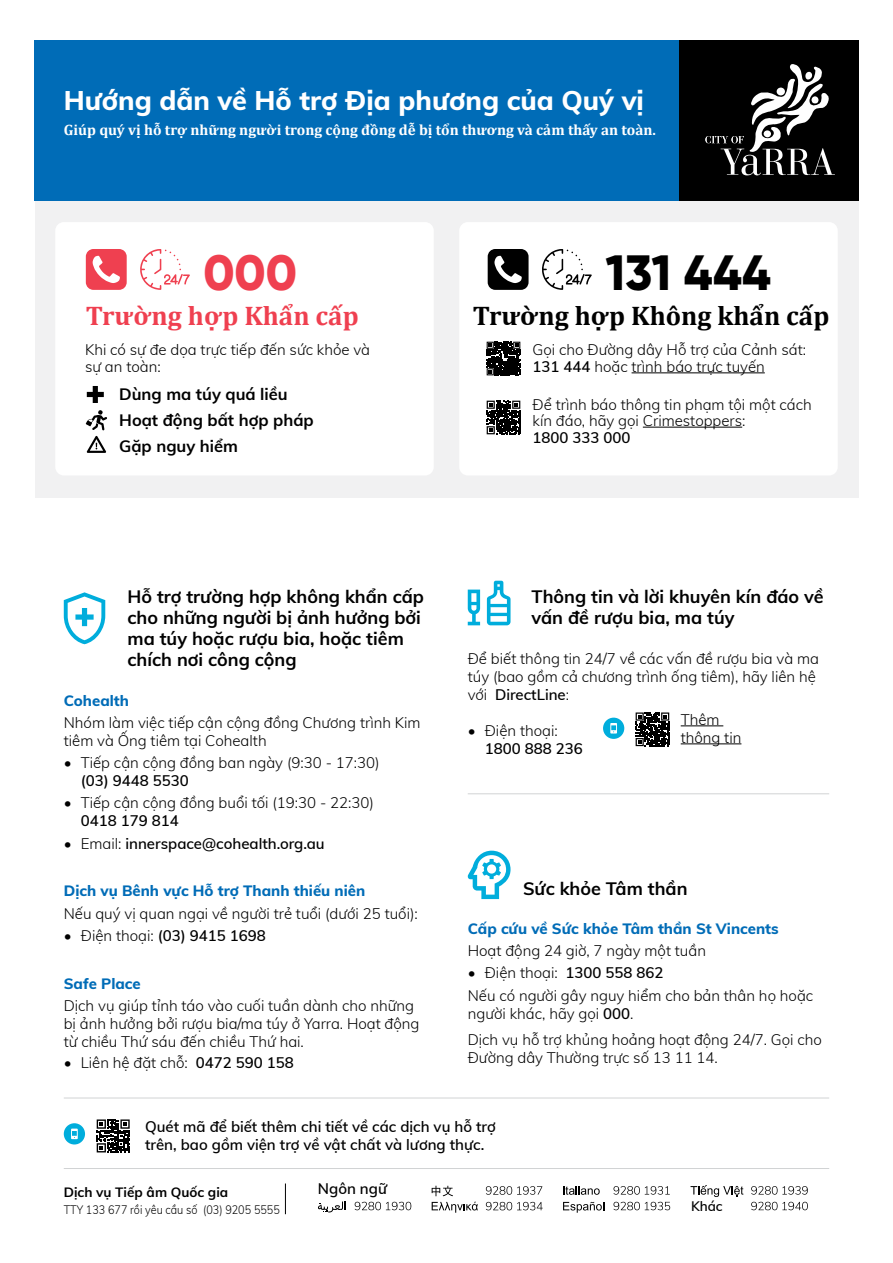
<style>
.page{position:relative;width:893px;height:1263px;background:#fff}
.page>*{position:absolute;margin:0;border:0;box-sizing:border-box;transform-origin:0 0}
.t1{font:800 49.5px "Gilroy";letter-spacing:.005em;color:#000}
.t2{font:800 49.5px "Gilroy";color:#ef4050}
.t3{font:800 27px "Muli";color:#fff}
.t4{font:700 27px "Cambria";color:#000}
.t5{font:700 27px "Cambria";color:#ef4050}
.t6{font:700 18px/21px "Muli";color:#000}
.t7{font:700 16.5px/25.8px "Muli";color:#000}
.t8{font:300 15px/18px "Muli";color:#000}
.t9{font:600 15px/18px "Muli";color:#000}
.t10{font:800 15px "Muli";color:#006cb7}
.t11{font:700 15px "Cambria";color:#fff}
.t12{font:700 13.5px "Muli";color:#000}
.t13{font:600 13.5px "Muli";color:#000}
.t14{font:300 12px "Muli";color:#000;scale:.9 1}
.s1{font-weight:600}
.s2{font-weight:300}
</style>
<div class="page">
<div style="left:35px;top:196px;width:824px;height:301px;background:#f1f1f2"></div>
<div style="left:679px;top:40px;width:179px;height:161px;background:#000"></div>
<svg style="left:705px;top:64px;width:130px;height:111px"></svg>
<div style="left:34px;top:40px;width:645px;height:161px;background:#006cb7"></div>
<div style="left:55px;top:222px;width:379px;height:253px;background:#fff;border-radius:9px"></div>
<div style="left:459px;top:222px;width:379px;height:253px;background:#fff;border-radius:9px"></div>
<svg style="left:635px;top:712px;width:35px;height:35px"></svg>
<svg style="left:636px;top:712px;width:33px;height:34px"></svg>
<div style="left:603px;top:718px;width:21px;height:21px;background:#00addc;border-radius:50%"></div>
<svg style="left:610px;top:723px;width:7px;height:10px"></svg>
<svg style="left:96px;top:1119px;width:34px;height:34px"></svg>
<svg style="left:97px;top:1119px;width:33px;height:33px"></svg>
<hr style="left:64px;top:1098px;width:765px;height:1px;background:#d1d3d4">
<svg style="left:87px;top:386px;width:17px;height:17px"></svg>
<svg style="left:86px;top:410px;width:21px;height:20px"></svg>
<svg style="left:87px;top:436px;width:19px;height:17px"></svg>
<svg style="left:86px;top:249px;width:41px;height:41px;background:#f16370"></svg>
<svg style="left:488px;top:249px;width:41px;height:41px;background:#303030"></svg>
<svg style="left:140px;top:249px;width:50px;height:41px"></svg>
<svg style="left:542px;top:249px;width:50px;height:41px"></svg>
<hr style="left:632px;top:372px;width:133px;height:1px;background:#000">
<hr style="left:643px;top:427px;width:99px;height:1px;background:#000">
<svg style="left:487px;top:401px;width:33px;height:33px"></svg>
<svg style="left:487px;top:342px;width:33px;height:33px"></svg>
<div style="left:64px;top:1123px;width:21px;height:21px;background:#00addc;border-radius:50%"></div>
<svg style="left:71px;top:1128px;width:7px;height:11px"></svg>
<hr style="left:468px;top:793px;width:361px;height:1px;background:#d1d3d4">
<svg style="left:318px;top:1201px;width:93px;height:11px"></svg>
<svg style="left:486px;top:1186px;width:56px;height:9px"></svg>
<svg style="left:432px;top:1186px;width:21px;height:10px"></svg>
<svg style="left:486px;top:1202px;width:57px;height:8px"></svg>
<svg style="left:432px;top:1202px;width:46px;height:11px"></svg>
<svg style="left:613px;top:1186px;width:57px;height:9px"></svg>
<svg style="left:563px;top:1186px;width:37px;height:9px"></svg>
<svg style="left:613px;top:1202px;width:57px;height:8px"></svg>
<svg style="left:563px;top:1202px;width:41px;height:11px"></svg>
<svg style="left:751px;top:1186px;width:57px;height:9px"></svg>
<svg style="left:751px;top:1202px;width:57px;height:8px"></svg>
<svg style="left:690px;top:1185px;width:53px;height:12px"></svg>
<hr style="left:285px;top:1183px;width:1px;height:31px;background:#000">
<hr style="left:64px;top:1168px;width:765px;height:1px;background:#d1d3d4">
<hr style="left:681px;top:725px;width:42px;height:1px;background:#000">
<hr style="left:681px;top:743px;width:60px;height:1px;background:#000">
<svg style="left:468px;top:851px;width:42px;height:48px"></svg>
<svg style="left:468px;top:581px;width:42px;height:44px"></svg>
<svg style="left:64px;top:592px;width:41px;height:52px"></svg>
<h2 class="t3" style="left:64px;top:81px;width:582px">Hướng dẫn về Hỗ trợ Địa phương của Quý vị</h2>
<p class="t11" style="left:64px;top:119px;width:594px">Giúp quý vị hỗ trợ những người trong cộng đồng dễ bị tổn thương và cảm thấy an toàn.</p>
<h1 class="t2" style="left:203px;top:241px;width:95px">000</h1>
<h1 class="t1" style="left:605px;top:241px;width:167px">131 444</h1>
<h2 class="t5" style="left:86px;top:297px;width:275px">Trường hợp Khẩn cấp</h2>
<h2 class="t4" style="left:473px;top:297px;width:358px">Trường hợp Không khẩn cấp</h2>
<p class="t8" style="left:533px;top:341px;width:275px;line-height:16.5px">Gọi cho Đường dây Hỗ trợ của Cảnh sát:<br><span class="s1">131 444</span> hoặc trình báo trực tuyến</p>
<p class="t8" style="left:533px;top:395px;width:281px;line-height:16.5px">Để trình báo thông tin phạm tội một cách kín đáo, hãy gọi Crimestoppers:</p>
<p class="t9" style="left:533px;top:427px;width:100px">1800 333 000</p>
<p class="t8" style="left:85px;top:341px;width:287px;line-height:16.5px">Khi có sự đe dọa trực tiếp đến sức khỏe và sự an toàn:</p>
<p class="t7" style="left:119px;top:381px;width:196px">Dùng ma túy quá liều<br>Hoạt động bất hợp pháp<br>Gặp nguy hiểm</p>
<p class="t6" style="left:128px;top:585px;width:298px">Hỗ trợ trường hợp không khẩn cấp cho những người bị ảnh hưởng bởi ma túy hoặc rượu bia, hoặc tiêm chích nơi công cộng</p>
<p class="t10" style="left:64px;top:689px;width:67px">Cohealth</p>
<p class="t8" style="left:64px;top:713px;width:358px">Nhóm làm việc tiếp cận cộng đồng Chương trình Kim tiêm và Ống tiêm tại Cohealth</p>
<p class="t8" style="left:64px;top:753px;width:317px">• Tiếp cận cộng đồng ban ngày (9:30 - 17:30)</p>
<p class="t9" style="left:81px;top:771px;width:110px">(03) 9448 5530</p>
<p class="t8" style="left:64px;top:793px;width:312px">• Tiếp cận cộng đồng buổi tối (19:30 - 22:30)</p>
<p class="t9" style="left:81px;top:811px;width:100px">0418 179 814</p>
<p class="t9" style="left:64px;top:833px;width:262px"><span class="s2">• Email:</span> innerspace@cohealth.org.au</p>
<p class="t10" style="left:64px;top:880px;width:303px">Dịch vụ Bênh vực Hỗ trợ Thanh thiếu niên</p>
<p class="t8" style="left:64px;top:903px;width:356px">Nếu quý vị quan ngại về người trẻ tuổi (dưới 25 tuổi):</p>
<p class="t9" style="left:64px;top:926px;width:203px"><span class="s2">• Điện thoại:</span> (03) 9415 1698</p>
<p class="t10" style="left:64px;top:972px;width:79px">Safe Place</p>
<p class="t8" style="left:64px;top:996px;width:357px">Dịch vụ giúp tỉnh táo vào cuối tuần dành cho những bị ảnh hưởng bởi rượu bia/ma túy ở Yarra. Hoạt động từ chiều Thứ sáu đến chiều Thứ hai.</p>
<p class="t8" style="left:64px;top:1053px;width:232px">• Liên hệ đặt chỗ: <span class="s1">0472 590 158</span></p>
<p class="t6" style="left:531px;top:585px;width:294px">Thông tin và lời khuyên kín đáo về vấn đề rượu bia, ma túy</p>
<p class="t8" style="left:468px;top:648px;width:353px">Để biết thông tin 24/7 về các vấn đề rượu bia và ma túy (bao gồm cả chương trình ống tiêm), hãy liên hệ với <span class="s1">DirectLine</span>:</p>
<p class="t8" style="left:468px;top:720px;width:92px">• Điện thoại:</p>
<p class="t9" style="left:485px;top:738px;width:100px">1800 888 236</p>
<p class="t8" style="left:681px;top:710px;width:62px">Thêm thông tin</p>
<p class="t6" style="left:523px;top:877px;width:166px">Sức khỏe Tâm thần</p>
<p class="t10" style="left:468px;top:918px;width:312px">Cấp cứu về Sức khỏe Tâm thần St Vincents</p>
<p class="t8" style="left:468px;top:941px;width:240px">Hoạt động 24 giờ, 7 ngày một tuần</p>
<p class="t8" style="left:468px;top:961px;width:347px;line-height:22.2px">• Điện thoại: <span class="s1">1300 558 862<br></span>Nếu có người gây nguy hiểm cho bản thân họ hoặc</p>
<p class="t8" style="left:468px;top:999px;width:356px;line-height:26.5px">người khác, hãy gọi <span class="s1">000</span>.<br>Dịch vụ hỗ trợ khủng hoảng hoạt động 24/7. Gọi cho</p>
<p class="t8" style="left:468px;top:1048px;width:252px">Đường dây Thường trực số 13 11 14.</p>
<p class="t9" style="left:145px;top:1117px;width:352px">Quét mã để biết thêm chi tiết về các dịch vụ hỗ trợ trên, bao gồm viện trợ về vật chất và lương thực.</p>
<p class="t12" style="left:64px;top:1182px;width:166px">Dịch vụ Tiếp âm Quốc gia</p>
<p class="t14" style="left:64px;top:1201px;width:242px">TTY 133 677 rồi yêu cầu số (03) 9205 5555</p>
<p class="t9" style="left:318px;top:1179px;width:71px">Ngôn ngữ</p>
<p class="t13" style="left:691px;top:1197px;width:33px">Khác</p>
</div>
